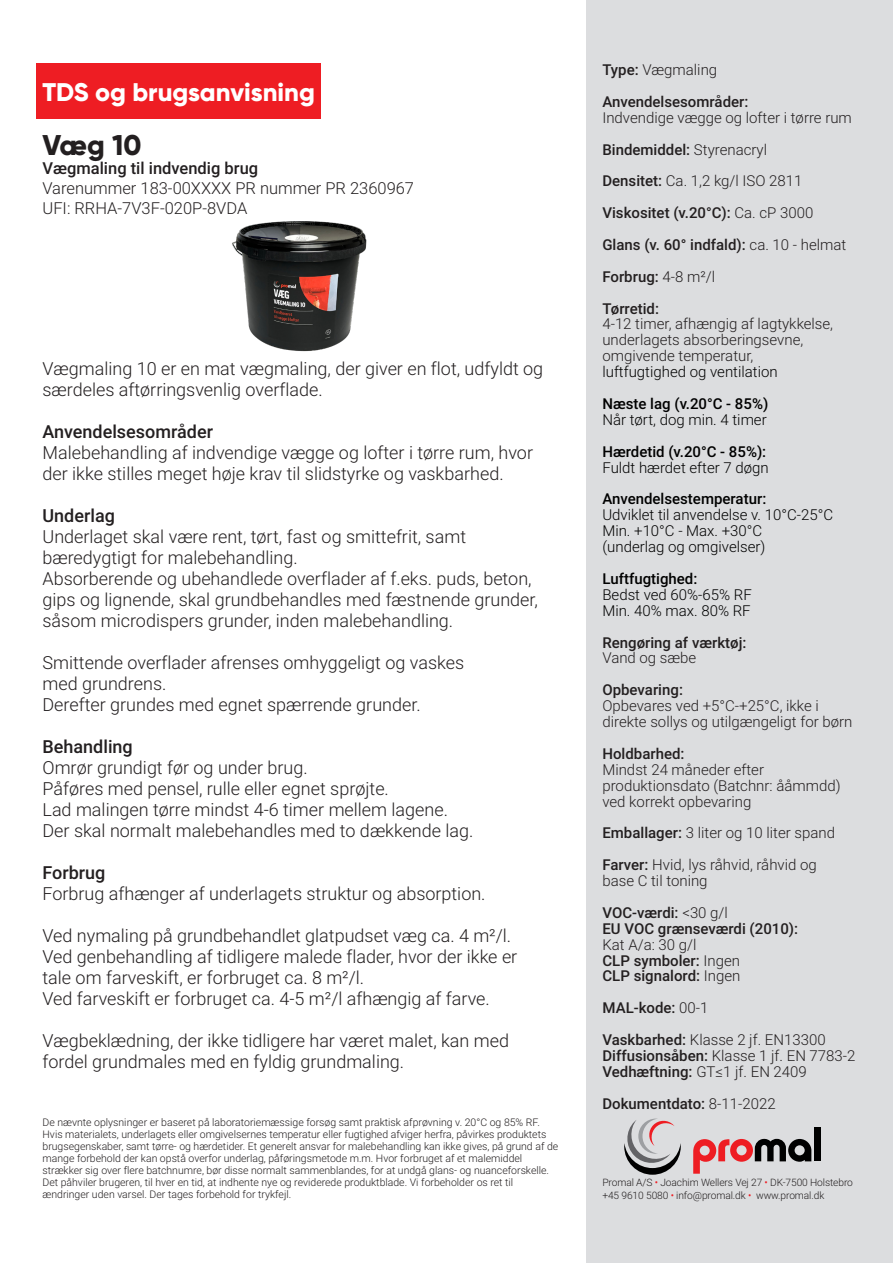
<style>
.page{position:relative;width:893px;height:1263px;background:#fff}
.page>*{position:absolute;margin:0;border:0;box-sizing:border-box;transform-origin:0 0}
.t1{font:800 28.5px "Gilroy";color:#231f20}
.t2{font:800 25.5px "Gilroy";color:#fff}
.t3{font:300 18px/21px "Roboto";color:#231f20}
.t4{font:500 18px "Roboto";color:#231f20}
.t5{font:300 16.5px/19.8px "Roboto";color:#231f20}
.t6{font:500 16.5px "Roboto";color:#231f20}
.t7{font:300 15px/31.8px "Roboto";color:#231f20}
.t8{font:300 15px/15.9px "Roboto";color:#000}
.t9{font:500 15px/15.9px "Roboto";color:#231f20}
.t10{font:500 15px "Roboto";color:#000}
.t11{font:300 10.5px/12px "Roboto";color:#231f20}
.t12{font:300 10.2px/12.6px "Roboto";letter-spacing:-.01em;color:#231f20}
.s1{font-weight:300}
.s2{font-weight:500}
.s3{color:#ee1d23}
</style>
<div class="page">
<div style="left:587px;top:0;width:306px;height:1263px;background:#dcdddf"></div>
<div style="left:36px;top:64px;width:285px;height:55px;background:#ee1d23"></div>
<svg style="left:693px;top:1139px;width:118px;height:35px"></svg>
<div style="left:814px;top:1127px;width:7px;height:34px;background:#000"></div>
<svg style="left:624px;top:1118px;width:57px;height:57px"></svg>
<img style="left:232px;top:221px;width:135px;height:131px">
<h2 class="t2" style="left:43px;top:76px;width:274px">TDS og brugsanvisning</h2>
<h1 class="t1" style="left:43px;top:127px;width:100px">Væg 10</h1>
<p class="t6" style="left:43px;top:157px;width:217px">Vægmaling til indvendig brug</p>
<p class="t5" style="left:43px;top:178px;width:373px">Varenummer 183-00XXXX PR nummer PR 2360967<br>UFI: RRHA-7V3F-020P-8VDA</p>
<p class="t3" style="left:43px;top:357px;width:502px">Vægmaling 10 er en mat vægmaling, der giver en flot, udfyldt og særdeles aftørringsvenlig overflade.</p>
<p class="t4" style="left:43px;top:419px;width:172px">Anvendelsesområder</p>
<p class="t3" style="left:43px;top:441px;width:492px">Malebehandling af indvendige vægge og lofter i tørre rum, hvor der ikke stilles meget høje krav til slidstyrke og vaskbarhed.</p>
<p class="t4" style="left:43px;top:503px;width:74px">Underlag</p>
<p class="t3" style="left:43px;top:525px;width:497px">Underlaget skal være rent, tørt, fast og smittefrit, samt bæredygtigt for malebehandling.<br>Absorberende og ubehandlede overflader af f.eks. puds, beton, gips og lignende, skal grundbehandles med fæstnende grunder, såsom microdispers grunder, inden malebehandling.</p>
<p class="t3" style="left:43px;top:651px;width:423px">Smittende overflader afrenses omhyggeligt og vaskes med grundrens.<br>Derefter grundes med egnet spærrende grunder.</p>
<p class="t4" style="left:43px;top:734px;width:92px">Behandling</p>
<p class="t3" style="left:43px;top:756px;width:432px">Omrør grundigt før og under brug.<br>Påføres med pensel, rulle eller egnet sprøjte.<br>Lad malingen tørre mindst 4-6 timer mellem lagene.<br>Der skal normalt malebehandles med to dækkende lag.</p>
<p class="t4" style="left:43px;top:860px;width:64px">Forbrug</p>
<p class="t3" style="left:43px;top:882px;width:445px">Forbrug afhænger af underlagets struktur og absorption.</p>
<p class="t3" style="left:43px;top:924px;width:476px">Ved nymaling på grundbehandlet glatpudset væg ca. 4 m²/l.<br>Ved genbehandling af tidligere malede flader, hvor der ikke er tale om farveskift, er forbruget ca. 8 m²/l.<br>Ved farveskift er forbruget ca. 4-5 m²/l afhængig af farve.</p>
<p class="t3" style="left:43px;top:1029px;width:468px">Vægbeklædning, der ikke tidligere har været malet, kan med fordel grundmales med en fyldig grundmaling.</p>
<p class="t11" style="left:43px;top:1116px;width:517px">De nævnte oplysninger er baseret på laboratoriemæssige forsøg samt praktisk afprøvning v. 20°C og 85% RF.<br>Hvis materialets, underlagets eller omgivelsernes temperatur eller fugtighed afviger herfra, påvirkes produktets brugsegenskaber, samt tørre- og hærdetider. Et generelt ansvar for malebehandling kan ikke gives, på grund af de mange forbehold der kan opstå overfor underlag, påføringsmetode m.m. Hvor forbruget af et malemiddel strækker sig over flere batchnumre, bør disse normalt sammenblandes, for at undgå glans- og nuanceforskelle.<br>Det påhviler brugeren, til hver en tid, at indhente nye og reviderede produktblade. Vi forbeholder os ret til ændringer uden varsel. Der tages forbehold for trykfejl.</p>
<p class="t9" style="left:602px;top:53px;width:148px;line-height:31.8px">Type: <span class="s1">Vægmaling<br></span>Anvendelsesområder:</p>
<p class="t7" style="left:602px;top:101px;width:251px">Indvendige vægge og lofter i tørre rum<br><span class="s2">Bindemiddel:</span> Styrenacryl<br><span class="s2">Densitet:</span> Ca. 1,2 kg/l ISO 2811<br><span class="s2">Viskositet (v.20°C):</span> Ca. cP 3000<br><span class="s2">Glans (v. 60° indfald):</span> ca. 10 - helmat<br><span class="s2">Forbrug:</span> 4-8 m²/l<br><span class="s2">Tørretid:</span></p>
<p class="t7" style="left:602px;top:316px;width:232px;line-height:15.9px">4-12 timer, afhængig af lagtykkelse, underlagets absorberingsevne, omgivende temperatur,</p>
<p class="t8" style="left:602px;top:363px;width:177px">luftfugtighed og ventilation</p>
<p class="t10" style="left:602px;top:393px;width:167px">Næste lag (v.20°C - 85%)</p>
<p class="t8" style="left:602px;top:411px;width:166px">Når tørt, dog min. 4 timer</p>
<p class="t10" style="left:602px;top:441px;width:165px">Hærdetid (v.20°C - 85%):</p>
<p class="t8" style="left:602px;top:459px;width:168px">Fuldt hærdet efter 7 døgn</p>
<p class="t10" style="left:602px;top:488px;width:165px">Anvendelsestemperatur:</p>
<p class="t8" style="left:602px;top:506px;width:232px">Udviklet til anvendelse v. 10°C-25°C<br>Min. +10°C - Max. +30°C<br>(underlag og omgivelser)</p>
<p class="t10" style="left:602px;top:568px;width:96px">Luftfugtighed:</p>
<p class="t8" style="left:602px;top:586px;width:151px">Bedst ved 60%-65% RF<br>Min. 40% max. 80% RF</p>
<p class="t9" style="left:602px;top:634px;width:146px">Rengøring af værktøj:</p>
<p class="t7" style="left:602px;top:642px;width:95px">Vand og sæbe</p>
<p class="t9" style="left:602px;top:681px;width:82px">Opbevaring:</p>
<p class="t7" style="left:602px;top:697px;width:251px;line-height:15.9px">Opbevares ved +5°C-+25°C, ikke i direkte sollys og utilgængeligt for børn</p>
<p class="t9" style="left:602px;top:745px;width:84px">Holdbarhed:</p>
<p class="t7" style="left:602px;top:761px;width:240px;line-height:15.9px">Mindst 24 måneder efter produktionsdato (Batchnr: ååmmdd) ved korrekt opbevaring</p>
<p class="t7" style="left:602px;top:816px;width:234px"><span class="s2">Emballager:</span> 3 liter og 10 liter spand<br><span class="s2">Farver:</span> Hvid, lys råhvid, råhvid og</p>
<p class="t7" style="left:602px;top:864px;width:127px">base C til toning<br><span class="s2">VOC-værdi:</span> &lt;30 g/l</p>
<p class="t9" style="left:602px;top:920px;width:197px">EU VOC grænseværdi (2010):</p>
<p class="t9" style="left:602px;top:936px;width:139px"><span class="s1">Kat A/a: 30 g/l<br></span>CLP symboler: <span class="s1">Ingen<br></span>CLP signalord: <span class="s1">Ingen</span></p>
<p class="t7" style="left:602px;top:991px;width:225px"><span class="s2">MAL-kode:</span> 00-1<br><span class="s2">Vaskbarhed:</span> Klasse 2 jf. EN13300</p>
<p class="t7" style="left:602px;top:1047px;width:255px;line-height:15.9px"><span class="s2">Diffusionsåben:</span> Klasse 1 jf. EN 7783-2<br><span class="s2">Vedhæftning:</span> GT≤1 jf. EN 2409</p>
<p class="t9" style="left:602px;top:1095px;width:175px">Dokumentdato: <span class="s1">8-11-2022</span></p>
<p class="t12" style="left:602px;top:1175px;width:252px">Promal A/S <span class="s3">•</span> Joachim Wellers Vej 27 <span class="s3">•</span> DK-7500 Holstebro +45 9610 5080 <span class="s3">•</span> info@promal.dk <span class="s3">•</span> www.promal.dk</p>
</div>
